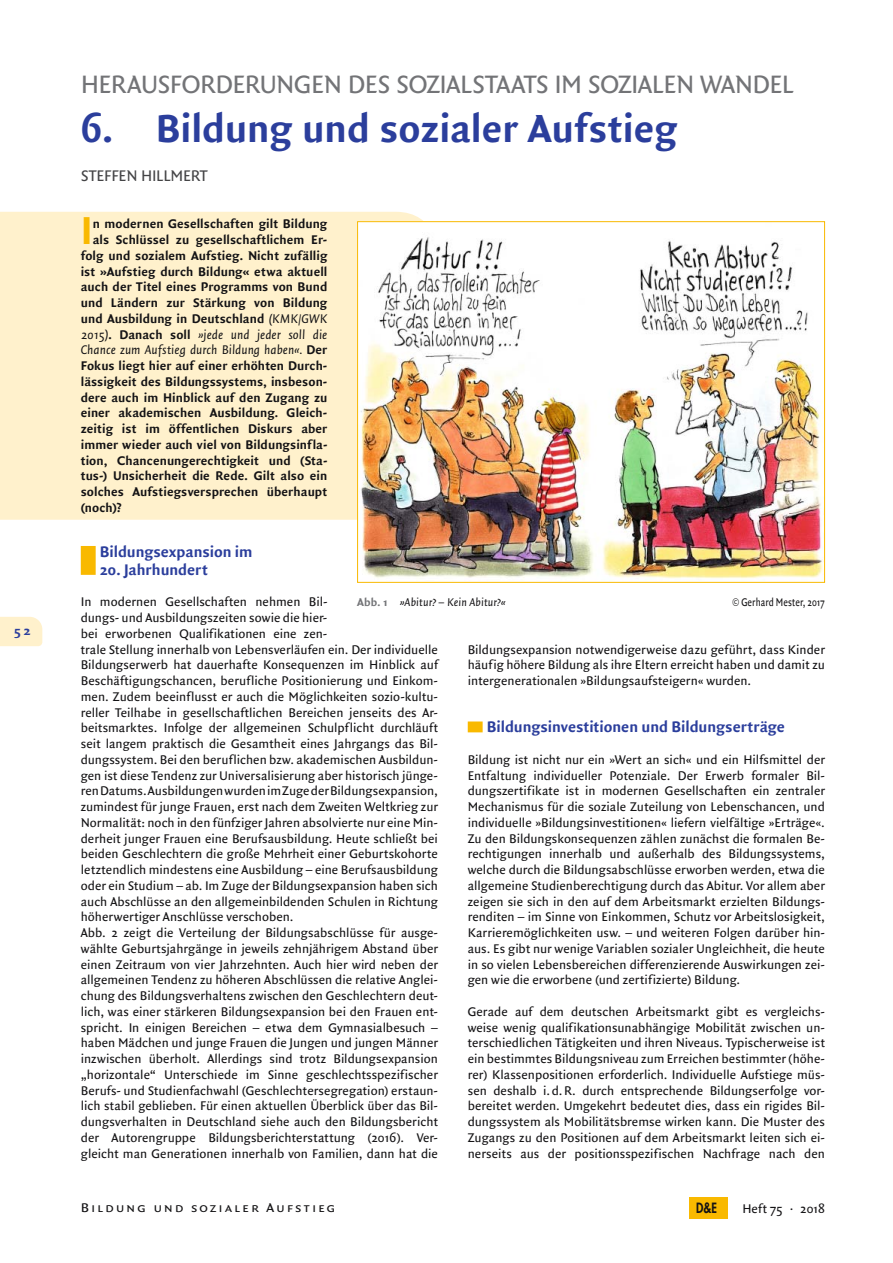
<style>
.page{position:relative;width:893px;height:1263px;background:#fff}
.page>*{position:absolute;margin:0;border:0;box-sizing:border-box;transform-origin:0 0}
.t1{font:700 42px "Quadraat Sans";color:#2b3e9c}
.t2{font:700 41.85px "Quadraat Sans";color:#f9b900}
.t3{font:27px "Quadraat Sans";letter-spacing:-.02em;color:#737477}
.t4{font:700 16.5px "Quadraat Sans";color:#2b3e9c}
.t5{font:16.5px "Quadraat Sans";letter-spacing:-.02em;color:#444446}
.t6{font:800 13.8px "Futura";color:#141315;scale:.82 1}
.t7{font:13.5px/15.8px "Quadraat Sans";color:#141315;text-align:justify}
.t8{font:700 13.5px "Quadraat Sans";letter-spacing:.005em;color:#141315}
.t9{font:italic 13.5px "Quadraat Sans";color:#141315}
.t10{font:13.5px "Quadraat Sans Caps";letter-spacing:.14em;color:#141315;scale:1.1 1}
.t11{font:700 13.5px "Quadraat Sans";color:#2b3e9c;scale:1.1 1}
.t12{font:italic 12px "Quadraat Sans";letter-spacing:.005em;color:#141315}
.t13{font:12px "Quadraat Sans";color:#141315;scale:.8 1}
.s1{font-weight:400;font-style:italic}
.s2{font-weight:700;font-style:normal}
.s3{font-weight:700;font-style:normal;color:#737477}
</style>
<div class="page">
<div style="left:0;top:212px;width:423px;height:308px;background:#fff1cc"></div>
<div style="left:81px;top:546px;width:15px;height:29px;background:#f9b900"></div>
<div style="left:468px;top:721px;width:15px;height:11px;background:#f9b900"></div>
<img style="left:357px;top:221px;width:468px;height:362px">
<svg style="left:0;top:617px;width:42px;height:29px"></svg>
<div style="left:689px;top:1197px;width:38px;height:21px;background:#f9b900"></div>
<p class="t11" style="left:14px;top:625px;width:17px">52</p>
<h3 class="t3" style="left:81px;top:74px;width:714px">HERAUSFORDERUNGEN DES SOZIALSTAATS IM SOZIALEN WANDEL</h3>
<h1 class="t1" style="left:81px;top:112px;width:598px">6. Bildung und sozialer Aufstieg</h1>
<p class="t5" style="left:81px;top:169px;width:128px">STEFFEN HILLMERT</p>
<h2 class="t2" style="left:81px;top:214px;width:13px">I</h2>
<p class="t8" style="left:93px;top:219px;width:236px">n modernen Gesellschaften gilt Bildung</p>
<p class="t8" style="left:93px;top:234px;width:236px">als Schlüssel zu gesellschaftlichem Er-</p>
<p class="t8" style="left:81px;top:250px;width:248px">folg und sozialem Aufstieg. Nicht zufällig</p>
<p class="t8" style="left:81px;top:266px;width:248px">ist »Aufstieg durch Bildung« etwa aktuell</p>
<p class="t8" style="left:81px;top:282px;width:248px">auch der Titel eines Programms von Bund</p>
<p class="t8" style="left:81px;top:297px;width:248px">und Ländern zur Stärkung von Bildung</p>
<p class="t8" style="left:81px;top:313px;width:248px">und Ausbildung in Deutschland <span class="s1">(KMK/GWK</span></p>
<p class="t9" style="left:81px;top:329px;width:248px">2015)<span class="s2">. Danach soll</span> »jede und jeder soll die</p>
<p class="t9" style="left:81px;top:345px;width:248px">Chance zum Aufstieg durch Bildung haben«. <span class="s2">Der</span></p>
<p class="t8" style="left:81px;top:360px;width:248px">Fokus liegt hier auf einer erhöhten Durch-</p>
<p class="t8" style="left:81px;top:376px;width:248px">lässigkeit des Bildungssystems, insbeson-</p>
<p class="t8" style="left:81px;top:392px;width:248px">dere auch im Hinblick auf den Zugang zu</p>
<p class="t8" style="left:81px;top:408px;width:248px">einer akademischen Ausbildung. Gleich-</p>
<p class="t8" style="left:81px;top:423px;width:248px">zeitig ist im öffentlichen Diskurs aber</p>
<p class="t8" style="left:81px;top:439px;width:248px">immer wieder auch viel von Bildungsinfla-</p>
<p class="t8" style="left:81px;top:455px;width:248px">tion, Chancenungerechtigkeit und (Sta-</p>
<p class="t8" style="left:81px;top:471px;width:248px">tus-) Unsicherheit die Rede. Gilt also ein</p>
<p class="t8" style="left:81px;top:486px;width:248px">solches Aufstiegsversprechen überhaupt</p>
<p class="t8" style="left:81px;top:502px;width:42px">(noch)?</p>
<p class="t4" style="left:100px;top:545px;width:154px">Bildungsexpansion im</p>
<p class="t4" style="left:100px;top:563px;width:110px">20. Jahrhundert</p>
<p class="t7" style="left:81px;top:595px;width:359px;text-align:left">In modernen Gesellschaften nehmen Bil-<br>dungs- und Ausbildungszeiten sowie die hier-<br>bei erworbenen Qualifikationen eine zen-<br>trale Stellung innerhalb von Lebensverläufen ein. Der individuelle Bildungserwerb hat dauerhafte Konsequenzen im Hinblick auf Beschäftigungschancen, berufliche Positionierung und Einkom&shy;men. Zudem beeinflusst er auch die Möglichkeiten sozio-kultu&shy;reller Teilhabe in gesellschaftlichen Bereichen jenseits des Ar&shy;beitsmarktes. Infolge der allgemeinen Schulpflicht durchläuft seit langem praktisch die Gesamtheit eines Jahrgangs das Bil&shy;dungssystem. Bei den beruflichen bzw. akademischen Ausbildun&shy;gen ist diese Tendenz zur Universalisierung aber historisch jünge&shy;ren Datums. Ausbildungen wurden im Zuge der Bildungsexpansion, zumindest für junge Frauen, erst nach dem Zweiten Weltkrieg zur Normalität: noch in den fünfziger Jahren absolvierte nur eine Min&shy;derheit junger Frauen eine Berufsausbildung. Heute schließt bei beiden Geschlechtern die große Mehrheit einer Geburtskohorte letztendlich mindestens eine Ausbildung – eine Berufsausbildung oder ein Studium – ab. Im Zuge der Bildungsexpansion haben sich auch Abschlüsse an den allgemeinbildenden Schulen in Richtung höherwertiger Anschlüsse verschoben.<br>Abb. 2 zeigt die Verteilung der Bildungsabschlüsse für ausge&shy;wählte Geburtsjahrgänge in jeweils zehnjährigem Abstand über einen Zeitraum von vier Jahrzehnten. Auch hier wird neben der allgemeinen Tendenz zu höheren Abschlüssen die relative Anglei&shy;chung des Bildungsverhaltens zwischen den Geschlechtern deut&shy;lich, was einer stärkeren Bildungsexpansion bei den Frauen ent&shy;spricht. In einigen Bereichen – etwa dem Gymnasialbesuch – haben Mädchen und junge Frauen die Jungen und jungen Männer inzwischen überholt. Allerdings sind trotz Bildungsexpansion „horizontale“ Unterschiede im Sinne geschlechtsspezifischer Berufs- und Studienfachwahl (Geschlechtersegregation) erstaun&shy;lich stabil geblieben. Für einen aktuellen Überblick über das Bil&shy;dungsverhalten in Deutschland siehe auch den Bildungsbericht der Autorengruppe Bildungsberichterstattung (2016). Ver&shy;gleicht man Generationen innerhalb von Familien, dann hat die</p>
<p class="t12" style="left:357px;top:598px;width:150px"><span class="s3">Abb. 1</span> »Abitur? – Kein Abitur?«</p>
<p class="t13" style="left:733px;top:598px;width:117px">© Gerhard Mester, 2017</p>
<p class="t7" style="left:468px;top:642px;width:359px">Bildungsexpansion notwendigerweise dazu geführt, dass Kinder häufig höhere Bildung als ihre Eltern erreicht haben und damit zu intergenerationalen »Bildungsaufsteigern« wurden.</p>
<p class="t4" style="left:487px;top:720px;width:299px">Bildungsinvestitionen und Bildungserträge</p>
<p class="t7" style="left:468px;top:753px;width:359px">Bildung ist nicht nur ein »Wert an sich« und ein Hilfsmittel der Entfaltung individueller Potenziale. Der Erwerb formaler Bil&shy;dungszertifikate ist in modernen Gesellschaften ein zentraler Mechanismus für die soziale Zuteilung von Lebenschancen, und individuelle »Bildungsinvestitionen« liefern vielfältige »Erträge«.<br>Zu den Bildungskonsequenzen zählen zunächst die formalen Be&shy;rechtigungen innerhalb und außerhalb des Bildungssystems, welche durch die Bildungsabschlüsse erworben werden, etwa die allgemeine Studienberechtigung durch das Abitur. Vor allem aber zeigen sie sich in den auf dem Arbeitsmarkt erzielten Bildungs&shy;renditen – im Sinne von Einkommen, Schutz vor Arbeitslosigkeit, Karrieremöglichkeiten usw. – und weiteren Folgen darüber hin&shy;aus. Es gibt nur wenige Variablen sozialer Ungleichheit, die heute in so vielen Lebensbereichen differenzierende Auswirkungen zei&shy;gen wie die erworbene (und zertifizierte) Bildung.</p>
<p class="t7" style="left:468px;top:1005px;width:359px">Gerade auf dem deutschen Arbeitsmarkt gibt es vergleichs&shy;weise wenig qualifikationsunabhängige Mobilität zwischen un&shy;terschiedlichen Tätigkeiten und ihren Niveaus. Typischerweise ist ein bestimmtes Bildungsniveau zum Erreichen bestimmter (höhe&shy;rer) Klassenpositionen erforderlich. Individuelle Aufstiege müs&shy;sen deshalb i. d. R. durch entsprechende Bildungserfolge vor&shy;bereitet werden. Umgekehrt bedeutet dies, dass ein rigides Bil&shy;dungssystem als Mobilitätsbremse wirken kann. Die Muster des Zugangs zu den Positionen auf dem Arbeitsmarkt leiten sich ei&shy;nerseits aus der positionsspezifischen Nachfrage nach den</p>
<p class="t10" style="left:81px;top:1199px;width:233px">Bildung und sozialer Aufstieg</p>
<p class="t6" style="left:696px;top:1201px;width:27px">D&amp;E</p>
<p class="t7" style="left:742px;top:1201px;width:84px">Heft 75 · 2018</p>
</div>
